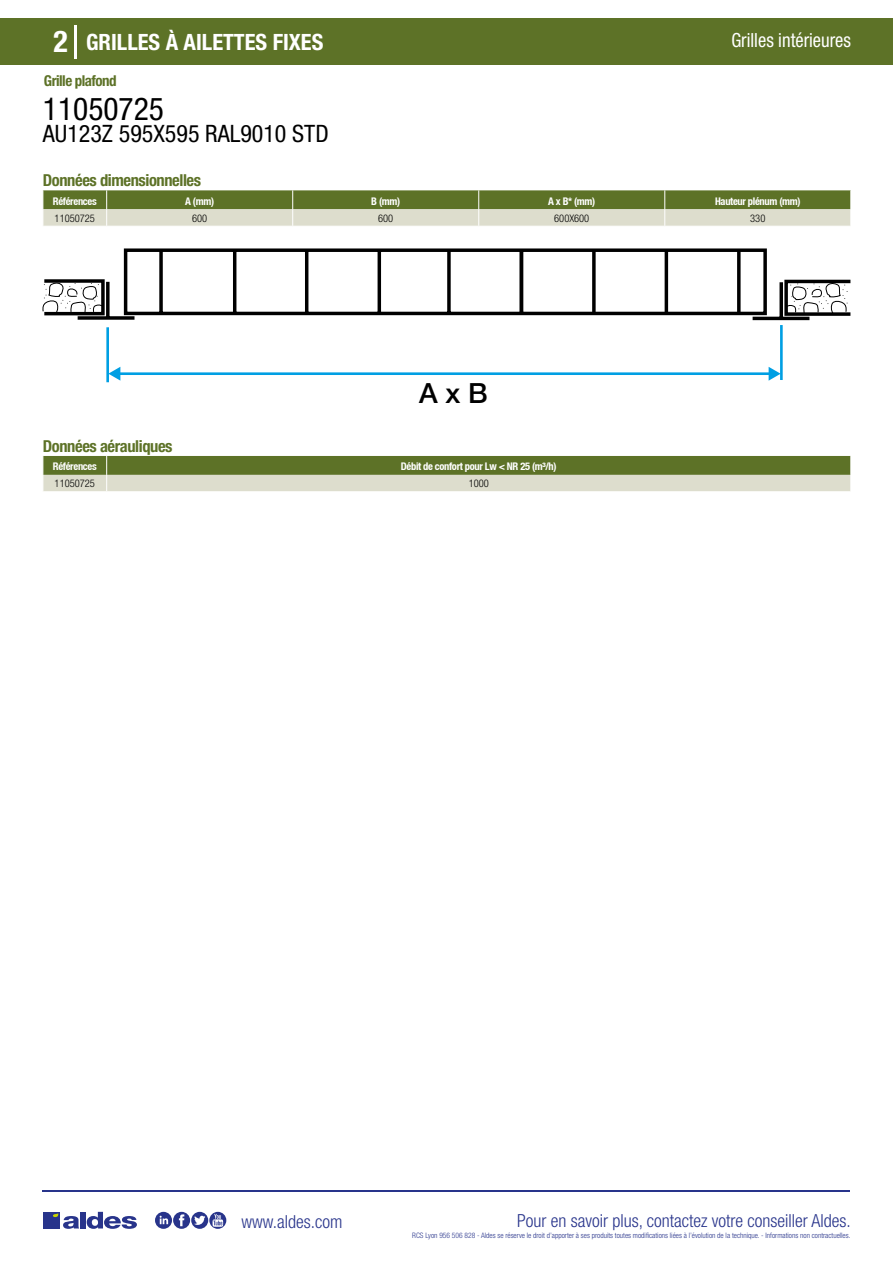
<style>
.page{position:relative;width:893px;height:1263px;background:#fff}
.page>*{position:absolute;margin:0;border:0;box-sizing:border-box;transform-origin:0 0}
.t1{font:condensed 31.5px "Helvetica Neue LT Std";color:#000}
.t2{font:700 condensed 30px "Helvetica Neue LT Std";color:#fff}
.t3{font:500 27.9px "Helvetica Neue";color:#000}
.t4{font:condensed 24px "Helvetica Neue LT Std";color:#000}
.t5{font:700 condensed 22.5px "Helvetica Neue LT Std";color:#fff}
.t6{font:condensed 19.5px "Helvetica Neue LT Std";color:#fff;scale:.95 1}
.t7{font:300 condensed 18px "Helvetica Neue";color:#28348b}
.t8{font:700 condensed 16.5px "Helvetica Neue LT Std";letter-spacing:-.025em;color:#5d7227}
.t9{font:700 condensed 15px "Helvetica Neue LT Std";letter-spacing:-.035em;color:#5d7227}
.t10{font:700 condensed 10.5px "Helvetica Neue";letter-spacing:-.03em;color:#fff}
.t11{font:300 condensed 10.5px "Helvetica Neue";color:#000}
.t12{font:300 condensed 7.5px "Helvetica Neue";color:#28348b}
</style>
<div class="page">
<div style="left:0;top:18px;width:893px;height:46px;background:#5d7227"></div>
<hr style="left:74px;top:25px;width:2px;height:33px;background:#fff">
<hr style="left:43px;top:1190px;width:807px;height:1px;background:#28348b">
<svg style="left:155px;top:1212px;width:71px;height:17px"></svg>
<div style="left:43px;top:1212px;width:17px;height:16px;background:#28348b"></div>
<div style="left:80px;top:1212px;width:6px;height:16px;background:#28348b"></div>
<svg style="left:87px;top:1212px;width:50px;height:17px"></svg>
<svg style="left:53px;top:1213px;width:26px;height:16px"></svg>
<svg style="left:43px;top:190px;width:808px;height:36px;background:#9ba678"></svg>
<svg style="left:43px;top:279px;width:807px;height:41px"></svg>
<svg style="left:122px;top:248px;width:691px;height:73px"></svg>
<hr style="left:106px;top:327px;width:3px;height:55px;background:#009fe3">
<hr style="left:780px;top:325px;width:3px;height:55px;background:#009fe3">
<hr style="left:118px;top:372px;width:654px;height:3px;background:#009fe3">
<svg style="left:769px;top:367px;width:12px;height:14px"></svg>
<svg style="left:109px;top:367px;width:11px;height:14px"></svg>
<hr style="left:520px;top:250px;width:3px;height:63px;background:#000">
<svg style="left:592px;top:250px;width:4px;height:63px"></svg>
<hr style="left:665px;top:250px;width:3px;height:63px;background:#000">
<svg style="left:737px;top:250px;width:4px;height:63px"></svg>
<svg style="left:43px;top:456px;width:808px;height:36px;background:#9ba677"></svg>
<h2 class="t2" style="left:54px;top:24px;width:16px">2</h2>
<h3 class="t5" style="left:86px;top:28px;width:239px">GRILLES À AILETTES FIXES</h3>
<h3 class="t6" style="left:731px;top:29px;width:127px">Grilles intérieures</h3>
<h3 class="t9" style="left:44px;top:71px;width:74px">Grille plafond</h3>
<h1 class="t1" style="left:43px;top:91px;width:122px">11050725</h1>
<h3 class="t4" style="left:43px;top:120px;width:287px">AU123Z 595X595 RAL9010 STD</h3>
<h3 class="t8" style="left:43px;top:170px;width:160px">Données dimensionnelles</h3>
<h3 class="t10" style="left:53px;top:195px;width:45px">Références</h3>
<h3 class="t10" style="left:185px;top:195px;width:30px">A (mm)</h3>
<h3 class="t10" style="left:371px;top:195px;width:30px">B (mm)</h3>
<h3 class="t10" style="left:548px;top:195px;width:49px">A x B* (mm)</h3>
<h3 class="t10" style="left:715px;top:195px;width:87px">Hauteur plénum (mm)</h3>
<h3 class="t11" style="left:55px;top:212px;width:42px">11050725</h3>
<h3 class="t11" style="left:192px;top:212px;width:17px">600</h3>
<h3 class="t11" style="left:378px;top:212px;width:17px">600</h3>
<h3 class="t11" style="left:554px;top:212px;width:37px">600X600</h3>
<h3 class="t11" style="left:750px;top:212px;width:17px">330</h3>
<h3 class="t3" style="left:419px;top:377px;width:70px">A x B</h3>
<h3 class="t8" style="left:43px;top:436px;width:131px">Données aérauliques</h3>
<h3 class="t10" style="left:53px;top:460px;width:45px">Références</h3>
<h3 class="t10" style="left:401px;top:460px;width:157px">Débit de confort pour Lw &lt; NR 25 (m³/h)</h3>
<h3 class="t11" style="left:55px;top:478px;width:42px">11050725</h3>
<h3 class="t11" style="left:469px;top:478px;width:22px">1000</h3>
<h3 class="t7" style="left:241px;top:1211px;width:102px">www.aldes.com</h3>
<h3 class="t7" style="left:517px;top:1211px;width:335px">Pour en savoir plus, contactez votre conseiller Aldes.</h3>
<p class="t12" style="left:412px;top:1230px;width:440px">RCS Lyon 956 506 828 - Aldes se réserve le droit d’apporter à ses produits toutes modifications liées à l’évolution de la technique. - Informations non contractuelles.</p>
</div>
